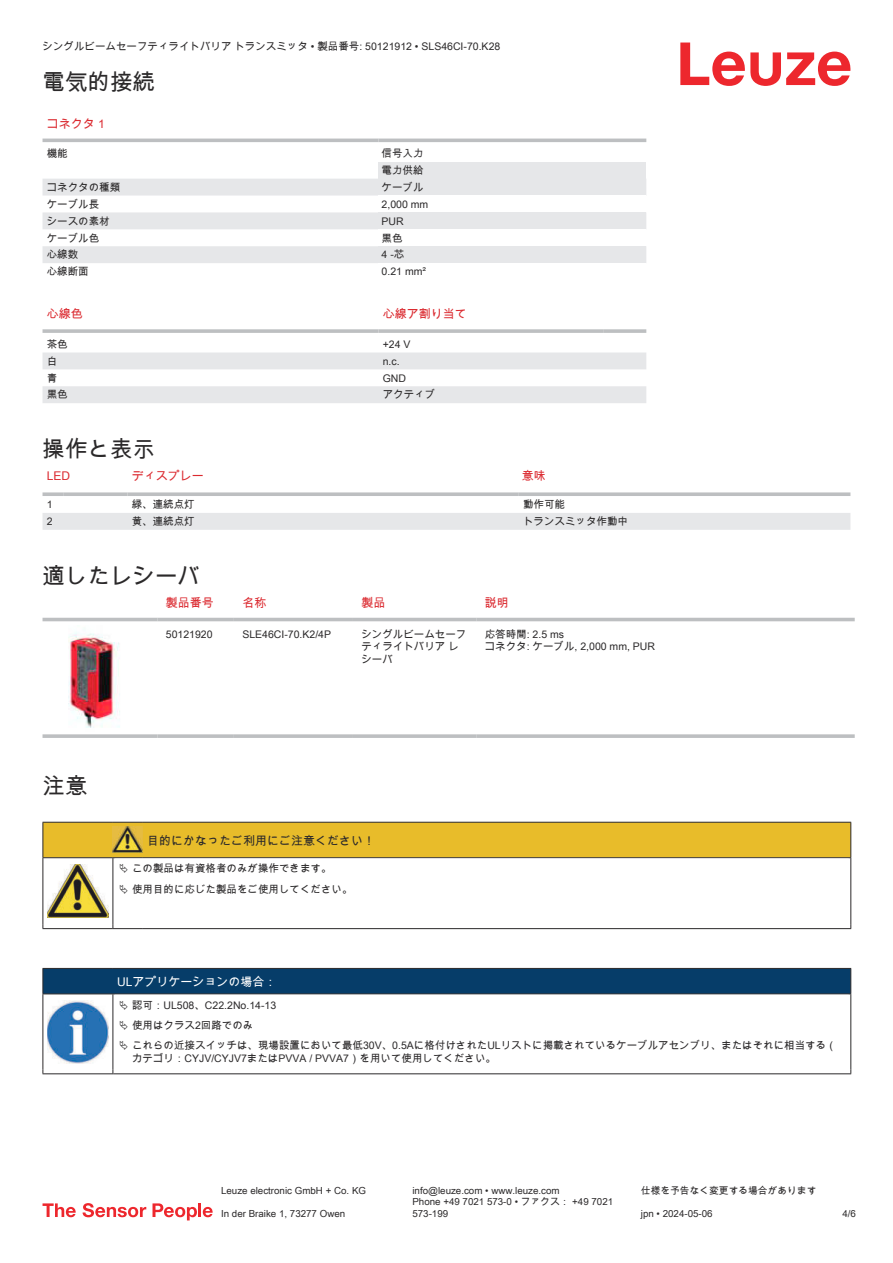
<style>
.page{position:relative;width:893px;height:1263px;background:#fff}
.page>*{position:absolute;margin:0;border:0;box-sizing:border-box;transform-origin:0 0}
.t1{font:22.5px "Arial Unicode MS";color:#2b292a}
.t2{font:12px "Arial Unicode MS";color:#db2a30}
.t3{font:12px "Arial Unicode MS";color:#2b292a}
.t4{font:12px "Arial Unicode MS";color:#fff}
.t5{font:10.5px/12.6px "Arial Unicode MS";color:#2b292a}
.t6{font:9.75px/11.7px "Arial Unicode MS";color:#2b292a}
</style>
<div class="page">
<svg style="left:680px;top:43px;width:170px;height:43px"></svg>
<svg style="left:43px;top:138px;width:603px;height:1px"></svg>
<svg style="left:43px;top:179px;width:335px;height:84px;fill:#e6e7e9"></svg>
<hr style="left:43px;top:139px;width:335px;height:3px;background:#bdbfc1">
<hr style="left:378px;top:139px;width:268px;height:3px;background:#bdbfc1">
<div style="left:378px;top:162px;width:268px;height:17px;background:#e6e7e9"></div>
<div style="left:378px;top:179px;width:268px;height:17px;background:#e6e7e9"></div>
<div style="left:378px;top:212px;width:268px;height:17px;background:#e6e7e9"></div>
<div style="left:378px;top:246px;width:268px;height:17px;background:#e6e7e9"></div>
<svg style="left:43px;top:352px;width:603px;height:51px"></svg>
<svg style="left:43px;top:329px;width:335px;height:4px"></svg>
<svg style="left:378px;top:329px;width:226px;height:4px"></svg>
<svg style="left:604px;top:329px;width:42px;height:4px"></svg>
<div style="left:43px;top:513px;width:807px;height:17px;background:#e6e7e9"></div>
<svg style="left:43px;top:492px;width:21px;height:4px"></svg>
<svg style="left:64px;top:492px;width:64px;height:4px"></svg>
<svg style="left:128px;top:492px;width:391px;height:4px;background:#c4c6c7"></svg>
<svg style="left:519px;top:492px;width:331px;height:4px"></svg>
<div style="left:43px;top:617px;width:812px;height:5px;background:#eeeeef"></div>
<hr style="left:43px;top:618px;width:114px;height:3px;background:#bdbfc1">
<hr style="left:157px;top:618px;width:77px;height:3px;background:#bdbfc1">
<hr style="left:234px;top:618px;width:119px;height:3px;background:#bdbfc1">
<hr style="left:353px;top:618px;width:123px;height:3px;background:#bdbfc1">
<hr style="left:476px;top:618px;width:379px;height:3px;background:#bdbfc1">
<svg style="left:43px;top:734px;width:114px;height:4px"></svg>
<svg style="left:157px;top:734px;width:77px;height:4px"></svg>
<svg style="left:234px;top:734px;width:119px;height:4px"></svg>
<svg style="left:353px;top:734px;width:123px;height:4px"></svg>
<svg style="left:476px;top:734px;width:379px;height:4px;background:#c3c5c7"></svg>
<img style="left:68px;top:632px;width:52px;height:96px">
<svg style="left:43px;top:1203px;width:33px;height:14px"></svg>
<svg style="left:83px;top:1203px;width:63px;height:14px"></svg>
<svg style="left:153px;top:1203px;width:44px;height:17px"></svg>
<hr style="left:198px;top:1203px;width:3px;height:14px;background:#ed272d">
<svg style="left:203px;top:1207px;width:10px;height:10px"></svg>
<hr style="left:43px;top:858px;width:1px;height:66px;background:#2b292a">
<hr style="left:113px;top:858px;width:1px;height:66px;background:#2b292a">
<hr style="left:850px;top:858px;width:1px;height:66px;background:#2b292a">
<hr style="left:43px;top:928px;width:70px;height:1px;background:#2b292a">
<hr style="left:113px;top:928px;width:30px;height:1px;background:#2b292a">
<hr style="left:143px;top:928px;width:708px;height:1px;background:#2b292a">
<img style="left:47px;top:899px;width:61px;height:19px">
<svg style="left:44px;top:994px;width:806px;height:79px"></svg>
<div style="left:43px;top:968px;width:808px;height:26px;background:#063d69"></div>
<hr style="left:113px;top:993px;width:738px;height:1px;background:#2b292a">
<hr style="left:43px;top:994px;width:1px;height:75px;background:#2b292a">
<hr style="left:113px;top:994px;width:1px;height:75px;background:#2b292a">
<hr style="left:850px;top:994px;width:1px;height:75px;background:#2b292a">
<hr style="left:43px;top:1073px;width:70px;height:1px;background:#2b292a">
<hr style="left:113px;top:1073px;width:738px;height:1px;background:#2b292a">
<img style="left:47px;top:1000px;width:61px;height:63px">
<svg style="left:115px;top:995px;width:734px;height:73px"></svg>
<svg style="left:43px;top:822px;width:808px;height:77px"></svg>
<svg style="left:120px;top:1000px;width:8px;height:9px"></svg>
<svg style="left:120px;top:1020px;width:8px;height:10px"></svg>
<svg style="left:120px;top:1041px;width:8px;height:9px"></svg>
<p class="t5" style="left:43px;top:40px;width:459px">シングルビームセーフティライトバリア トランスミッタ • 製品番号: 50121912 • SLS46CI-70.K28</p>
<h1 class="t1" style="left:43px;top:66px;width:114px">電気的接続</h1>
<p class="t2" style="left:47px;top:115px;width:60px">コネクタ 1</p>
<p class="t5" style="left:47px;top:147px;width:22px">機能</p>
<p class="t5" style="left:382px;top:145px;width:43px;line-height:17px">信号入力電力供給</p>
<p class="t5" style="left:47px;top:181px;width:75px">コネクタの種類</p>
<p class="t5" style="left:382px;top:181px;width:43px">ケーブル</p>
<p class="t5" style="left:47px;top:197px;width:54px">ケーブル長</p>
<p class="t5" style="left:382px;top:197px;width:48px">2,000 mm</p>
<p class="t5" style="left:47px;top:214px;width:64px">シースの素材</p>
<p class="t5" style="left:382px;top:214px;width:24px">PUR</p>
<p class="t5" style="left:47px;top:231px;width:54px">ケーブル色</p>
<p class="t5" style="left:382px;top:231px;width:22px">黒色</p>
<p class="t5" style="left:47px;top:248px;width:33px">心線数</p>
<p class="t5" style="left:382px;top:248px;width:24px">4 -芯</p>
<p class="t5" style="left:47px;top:265px;width:43px">心線断面</p>
<p class="t5" style="left:382px;top:265px;width:46px">0.21 mm²</p>
<p class="t2" style="left:47px;top:305px;width:37px">心線色</p>
<p class="t2" style="left:383px;top:305px;width:85px">心線ア割り当て</p>
<p class="t5" style="left:47px;top:338px;width:22px">茶色</p>
<p class="t5" style="left:383px;top:338px;width:29px">+24 V</p>
<p class="t5" style="left:47px;top:354px;width:12px">白</p>
<p class="t5" style="left:383px;top:354px;width:18px">n.c.</p>
<p class="t5" style="left:47px;top:371px;width:12px">青</p>
<p class="t5" style="left:383px;top:371px;width:25px">GND</p>
<p class="t5" style="left:47px;top:388px;width:22px">黒色</p>
<p class="t5" style="left:383px;top:388px;width:54px">アクティブ</p>
<h1 class="t1" style="left:43px;top:433px;width:114px">操作と表示</h1>
<p class="t2" style="left:47px;top:467px;width:25px">LED</p>
<p class="t2" style="left:132px;top:467px;width:73px">ディスプレー</p>
<p class="t2" style="left:522px;top:467px;width:25px">意味</p>
<p class="t5" style="left:47px;top:498px;width:7px">1</p>
<p class="t5" style="left:132px;top:498px;width:64px">緑、連続点灯</p>
<p class="t5" style="left:523px;top:498px;width:43px">動作可能</p>
<p class="t5" style="left:47px;top:515px;width:7px">2</p>
<p class="t5" style="left:132px;top:515px;width:64px">黄、連続点灯</p>
<p class="t5" style="left:523px;top:515px;width:106px">トランスミッタ作動中</p>
<h1 class="t1" style="left:43px;top:559px;width:159px">適したレシーバ</h1>
<p class="t2" style="left:166px;top:594px;width:49px">製品番号</p>
<p class="t2" style="left:242px;top:594px;width:25px">名称</p>
<p class="t2" style="left:361px;top:594px;width:25px">製品</p>
<p class="t2" style="left:485px;top:594px;width:25px">説明</p>
<p class="t5" style="left:166px;top:627px;width:48px">50121920</p>
<p class="t5" style="left:242px;top:627px;width:90px">SLE46CI-70.K2/4P</p>
<p class="t5" style="left:361px;top:627px;width:106px">シングルビームセーフティライトバリア レシーバ</p>
<p class="t5" style="left:485px;top:627px;width:172px">応答時間: 2.5 ms<br>コネクタ: ケーブル, 2,000 mm, PUR</p>
<h1 class="t1" style="left:43px;top:770px;width:46px">注意</h1>
<p class="t3" style="left:147px;top:832px;width:229px">目的にかなったご利用にご注意ください！</p>
<p class="t5" style="left:132px;top:858px;width:222px;line-height:20.2px">この製品は有資格者のみが操作できます。<br>使用目的に応じた製品をご使用してください。</p>
<p class="t4" style="left:117px;top:973px;width:161px">ULアプリケーションの場合：</p>
<p class="t5" style="left:132px;top:994px;width:706px;line-height:20.2px">認可：UL508、C22.2No.14-13<br>使用はクラス2回路でのみ<br>これらの近接スイッチは、現場設置において最低30V、0.5Aに格付けされたULリストに掲載されているケーブルアセンブリ、またはそれに相当する（</p>
<p class="t5" style="left:132px;top:1052px;width:366px">カテゴリ：CYJV/CYJV7またはPVVA / PVVA7）を用いて使用してください。</p>
<p class="t6" style="left:221px;top:1184px;width:146px">Leuze electronic GmbH + Co. KG</p>
<p class="t6" style="left:412px;top:1184px;width:149px">info@leuze.com • www.leuze.com</p>
<p class="t6" style="left:641px;top:1184px;width:177px">仕様を予告なく変更する場合があります</p>
<p class="t6" style="left:221px;top:1207px;width:126px">In der Braike 1, 73277 Owen</p>
<p class="t6" style="left:412px;top:1196px;width:202px">Phone +49 7021 573-0 • ファクス： +49 7021<br>573-199</p>
<p class="t6" style="left:641px;top:1207px;width:73px">jpn • 2024-05-06</p>
<p class="t6" style="left:842px;top:1207px;width:15px">4/6</p>
</div>
